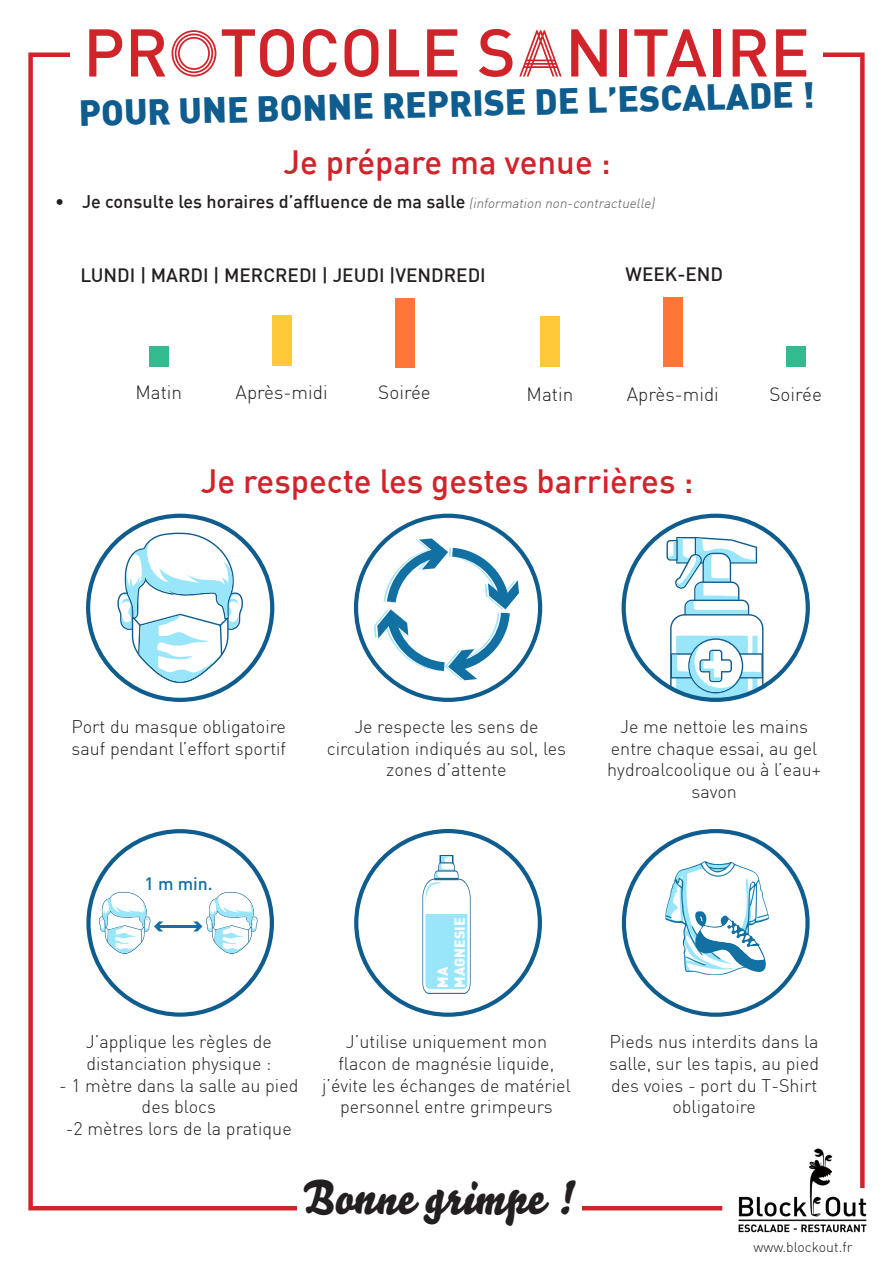
<style>
.page{position:relative;width:893px;height:1263px;background:#fff}
.page>*{position:absolute;margin:0;border:0;box-sizing:border-box;transform-origin:0 0}
.t1{font:500 66.3px "DIN";color:#d1232a}
.t2{font:46.5px "Bello Script Pro";color:#231f20}
.t3{font:900 35.55px "DIN";color:#0f5c8f}
.t4{font:500 33px "DIN";color:#d1232a}
.t5{font:500 18.9px "DIN";color:#231f20}
.t6{font:300 18.9px "DIN";color:#231f20}
.t7{font:300 18px/21.6px "DIN";color:#231f20;text-align:center}
.t8{font:500 18px "DIN";color:#231f20}
.t9{font:500 17.7px "DIN";color:#1270a3}
.t10{font:900 14.25px "DIN";color:#fff}
.t11{font:300 14.1px "DIN";color:#231f20}
.s1{font-family:"BO Font";font-weight:400}
.s2{font-weight:300;font-style:italic;font-size:13.5px;color:#57585a}
</style>
<div class="page">
<div style="left:28px;top:52px;width:837px;height:1158px;background:#fff;border:4px solid #d1232a"></div>
<div style="left:70px;top:10px;width:753px;height:67px;background:#fff"></div>
<svg style="left:86px;top:514px;width:188px;height:188px"></svg>
<svg style="left:621px;top:514px;width:189px;height:188px"></svg>
<svg style="left:86px;top:829px;width:188px;height:188px"></svg>
<svg style="left:621px;top:829px;width:189px;height:188px"></svg>
<svg style="left:353px;top:514px;width:189px;height:188px"></svg>
<svg style="left:354px;top:829px;width:188px;height:188px"></svg>
<div style="left:149px;top:346px;width:19px;height:20px;background:#32bb8f"></div>
<div style="left:272px;top:316px;width:19px;height:50px;background:#ffc939"></div>
<div style="left:395px;top:298px;width:19px;height:69px;background:#ff7637"></div>
<div style="left:540px;top:317px;width:19px;height:50px;background:#ffc939"></div>
<div style="left:663px;top:298px;width:19px;height:69px;background:#ff7637"></div>
<div style="left:786px;top:347px;width:19px;height:20px;background:#32bb8f"></div>
<div style="left:298px;top:1178px;width:284px;height:36px;background:#fff"></div>
<svg style="left:722px;top:1205px;width:16px;height:6px"></svg>
<img style="left:738px;top:1146px;width:129px;height:87px">
<p class="t1" style="left:83px;top:10px;width:728px">PR<span class="s1">O</span>TOCOLE S<span class="s1">A</span>NITAIRE</p>
<p class="t3" style="left:79px;top:86px;width:738px;rotate:-1deg">POUR UNE BONNE REPRISE DE L’ESCALADE !</p>
<p class="t4" style="left:283px;top:141px;width:329px">Je prépare ma venue :</p>
<p class="t8" style="left:55px;top:190px;width:604px">• Je consulte les horaires d’affluence de ma salle <span class="s2">(information non-contractuelle)</span></p>
<p class="t5" style="left:80px;top:263px;width:407px">LUNDI | MARDI | MERCREDI | JEUDI |VENDREDI</p>
<p class="t6" style="left:135px;top:381px;width:48px">Matin</p>
<p class="t6" style="left:236px;top:381px;width:94px">Après-midi</p>
<p class="t6" style="left:378px;top:381px;width:54px">Soirée</p>
<p class="t5" style="left:626px;top:262px;width:99px">WEEK-END</p>
<p class="t6" style="left:527px;top:382px;width:48px">Matin</p>
<p class="t6" style="left:627px;top:382px;width:94px">Après-midi</p>
<p class="t6" style="left:769px;top:382px;width:54px">Soirée</p>
<p class="t4" style="left:201px;top:460px;width:494px">Je respecte les gestes barrières :</p>
<p class="t7" style="left:72px;top:716px;width:216px;text-align:left">Port du masque obligatoire sauf pendant l’effort sportif</p>
<p class="t7" style="left:607px;top:716px;width:215px">Je me nettoie les mains entre chaque essai, au gel hydroalcoolique ou à l’eau+ savon</p>
<p class="t7" style="left:327px;top:716px;width:241px">Je respecte les sens de circulation indiqués au sol, les zones d’attente</p>
<p class="t9" style="left:144px;top:872px;width:70px">1 m min.</p>
<p class="t7" style="left:86px;top:1031px;width:188px;text-align:left">J’applique les règles de distanciation physique :</p>
<p class="t7" style="left:59px;top:1074px;width:241px">- 1 mètre dans la salle au pied des blocs</p>
<p class="t7" style="left:66px;top:1117px;width:227px">-2 mètres lors de la pratique</p>
<p class="t10" style="left:450px;top:987px;width:72px;rotate:-90deg">MAGNESIE</p>
<p class="t10" style="left:433px;top:987px;width:22px;rotate:-90deg">MA</p>
<p class="t7" style="left:322px;top:1031px;width:250px">J’utilise uniquement mon flacon de magnésie liquide, j’évite les échanges de matériel personnel entre grimpeurs</p>
<p class="t7" style="left:609px;top:1031px;width:212px">Pieds nus interdits dans la salle, sur les tapis, au pied des voies - port du T-Shirt obligatoire</p>
<p class="t2" style="left:302px;top:1161px;width:277px">Bonne grimpe !</p>
<p class="t11" style="left:753px;top:1238px;width:101px">www.blockout.fr</p>
</div>
